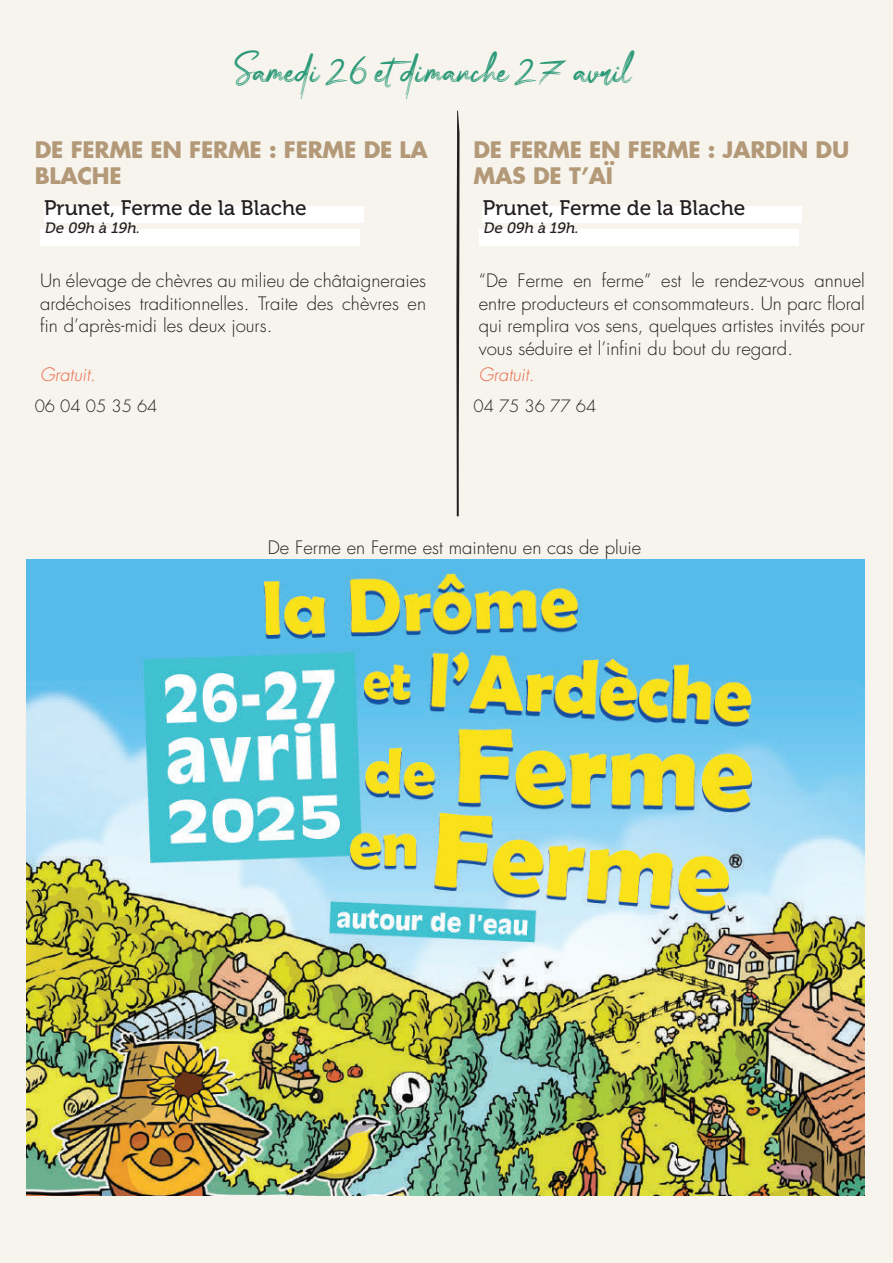
<style>
.page{position:relative;width:893px;height:1263px;background:#f6f4ed}
.page>*{position:absolute;margin:0;border:0;box-sizing:border-box;transform-origin:0 0}
.t1{font:44.1px "Bassy";color:#2c9978}
.t2{font:700 22.2px/26.1px "Futura";letter-spacing:-.01em;color:#b39978}
.t3{font:21px "Museo 500";color:#231f20}
.t4{font:300 18px/22.5px "Futura LT";color:#231f20;text-align:justify}
.t5{font:300 18px "Futura LT";color:#ed694a}
.t6{font:300 16.5px "Futura LT";color:#231f20}
.t7{font:italic 15px "Museo 500";color:#231f20}
</style>
<div class="page">
<div style="left:44px;top:206px;width:319px;height:17px;background:#fff"></div>
<div style="left:40px;top:229px;width:320px;height:17px;background:#fff"></div>
<svg style="left:456px;top:111px;width:4px;height:406px"></svg>
<div style="left:482px;top:206px;width:320px;height:17px;background:#fff"></div>
<div style="left:479px;top:229px;width:319px;height:17px;background:#fff"></div>
<img style="left:26px;top:560px;width:838px;height:635px">
<h1 class="t1" style="left:232px;top:41px;width:401px">Samedi2 6 etdimanche2 7 avril</h1>
<p class="t2" style="left:35px;top:136px;width:394px">DE FERME EN FERME : FERME DE LA<br>BLACHE</p>
<p class="t2" style="left:473px;top:136px;width:377px">DE FERME EN FERME : JARDIN DU<br>MAS DE T’AÏ</p>
<p class="t3" style="left:44px;top:196px;width:264px">Prunet, Ferme de la Blache</p>
<p class="t7" style="left:44px;top:220px;width:100px">De 09h à 19h.</p>
<p class="t3" style="left:483px;top:196px;width:264px">Prunet, Ferme de la Blache</p>
<p class="t7" style="left:483px;top:220px;width:100px">De 09h à 19h.</p>
<p class="t4" style="left:40px;top:270px;width:388px">Un élevage de chèvres au milieu de châtaigneraies ardéchoises traditionnelles. Traite des chèvres en fin d’après-midi les deux jours.</p>
<p class="t5" style="left:40px;top:364px;width:60px">Gratuit.</p>
<p class="t4" style="left:479px;top:270px;width:388px">“De Ferme en ferme” est le rendez-vous annuel entre producteurs et consommateurs. Un parc floral qui remplira vos sens, quelques artistes invités pour vous séduire et l’infini du bout du regard.</p>
<p class="t5" style="left:479px;top:364px;width:60px">Gratuit.</p>
<p class="t6" style="left:35px;top:396px;width:124px">06 04 05 35 64</p>
<p class="t6" style="left:473px;top:396px;width:124px">04 75 36 77 64</p>
<p class="t4" style="left:268px;top:537px;width:375px">De Ferme en Ferme est maintenu en cas de pluie</p>
</div>
